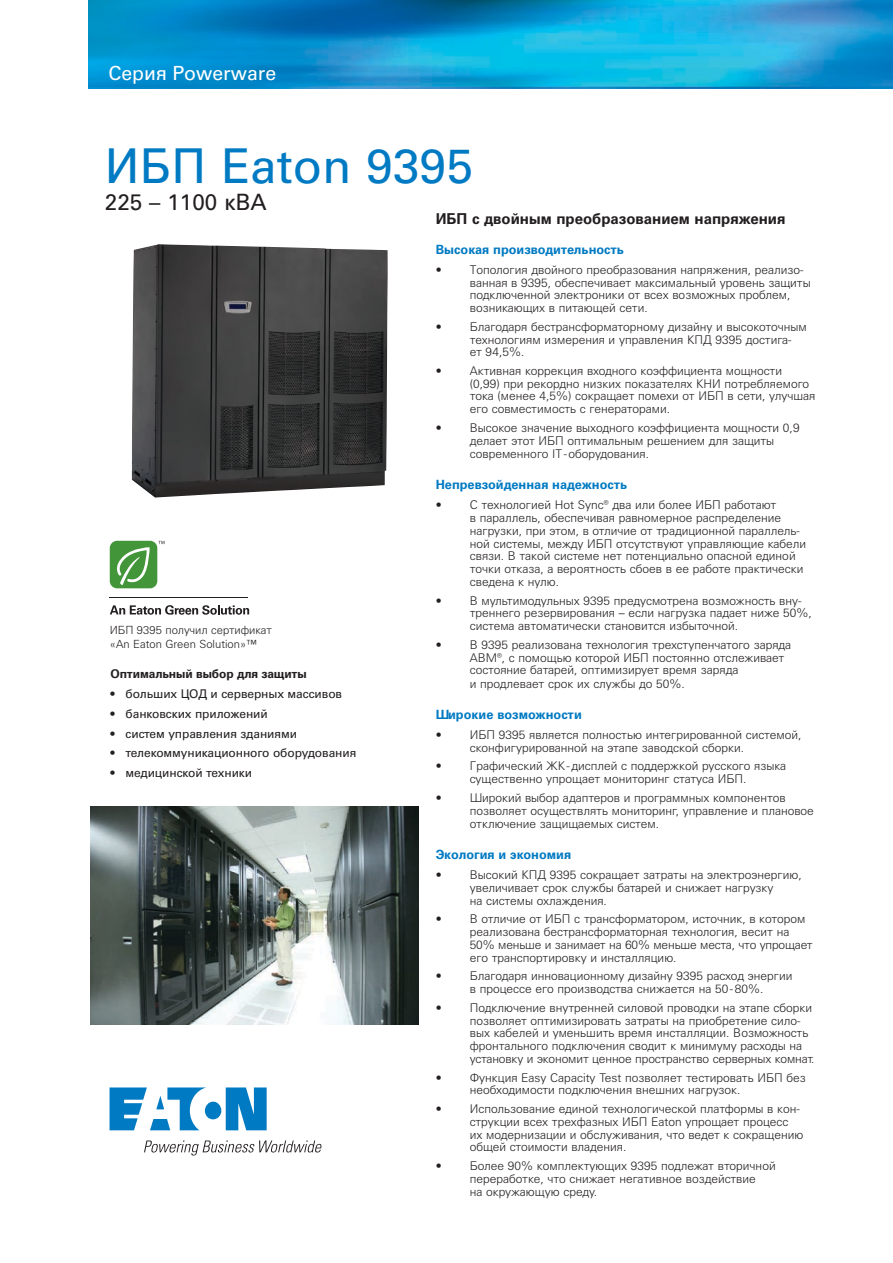
<style>
.page{position:relative;width:893px;height:1263px;background:#fff}
.page>*{position:absolute;margin:0;border:0;box-sizing:border-box;transform-origin:0 0}
.t1{font:48px "Univers Cyr";color:#007ac3}
.t2{font:22.5px "Univers Cyr";color:#231f20}
.t3{font:19.5px "Univers Cyr";color:#fff}
.t4{font:700 15px "Univers Cyr";color:#231f20}
.t5{font:700 12.75px "Univers Cyr";color:#007ac3}
.t6{font:300 12px/12.8px "Univers Cyr";color:#231f20}
.t7{font:12px "Univers Cyr";letter-spacing:-.01em;color:#231f20}
.t8{font:700 12px "Univers Cyr";letter-spacing:-.01em;color:#231f20}
.t9{font:300 11.25px/13.5px "Univers Cyr";color:#231f20}
</style>
<div class="page">
<svg style="left:110px;top:1087px;width:157px;height:43px"></svg>
<svg style="left:144px;top:1140px;width:178px;height:15px"></svg>
<img style="left:88px;top:0;width:805px;height:88px">
<img style="left:132px;top:244px;width:256px;height:253px">
<img style="left:91px;top:807px;width:327px;height:218px">
<svg style="left:110px;top:605px;width:139px;height:10px"></svg>
<hr style="left:110px;top:597px;width:138px;height:1px;background:#231f20">
<svg style="left:110px;top:541px;width:55px;height:47px"></svg>
<h3 class="t3" style="left:108px;top:62px;width:169px">Серия Powerware</h3>
<h1 class="t1" style="left:105px;top:138px;width:370px">ИБП Eaton 9395</h1>
<h2 class="t2" style="left:105px;top:189px;width:163px">225 – 1100 кВА</h2>
<p class="t9" style="left:110px;top:623px;width:164px">ИБП 9395 получил сертификат «An Eaton Green Solution»™</p>
<p class="t8" style="left:111px;top:667px;width:198px">Оптимальный выбор для защиты</p>
<p class="t7" style="left:111px;top:687px;width:233px">• больших ЦОД и серверных массивов</p>
<p class="t7" style="left:111px;top:707px;width:159px">• банковских приложений</p>
<p class="t7" style="left:111px;top:726px;width:188px">• систем управления зданиями</p>
<p class="t7" style="left:111px;top:746px;width:247px">• телекоммуникационного оборудования</p>
<p class="t7" style="left:111px;top:766px;width:143px">• медицинской техники</p>
<p class="t4" style="left:436px;top:210px;width:351px">ИБП с двойным преобразованием напряжения</p>
<p class="t5" style="left:436px;top:241px;width:190px">Высокая производительность</p>
<p class="t6" style="left:470px;top:263px;width:342px;text-indent:-34px">• Топология двойного преобразования напряжения, реализо&shy;ванная в 9395, обеспечивает максимальный уровень защиты подключенной электроники от всех возможных проблем, возникающих в питающей сети.</p>
<p class="t6" style="left:470px;top:320px;width:338px;text-indent:-34px">• Благодаря бестрансформаторному дизайну и высокоточным технологиям измерения и управления КПД 9395 достига&shy;ет 94,5%.</p>
<p class="t6" style="left:470px;top:364px;width:347px;text-indent:-34px">• Активная коррекция входного коэффициента мощности<br>(0,99) при рекордно низких показателях КНИ потребляемого тока (менее 4,5%) сокращает помехи от ИБП в сети, улучшая его совместимость с генераторами.</p>
<p class="t6" style="left:470px;top:421px;width:331px;text-indent:-34px">• Высокое значение выходного коэффициента мощности 0,9 делает этот ИБП оптимальным решением для защиты современного IT-оборудования.</p>
<p class="t5" style="left:436px;top:477px;width:193px">Непревзойденная надежность</p>
<p class="t6" style="left:470px;top:499px;width:338px;text-indent:-34px">• С технологией Hot Sync® два или более ИБП работают<br>в параллель, обеспечивая равномерное распределение нагрузки, при этом, в отличие от традиционной параллель&shy;ной системы, между ИБП отсутствуют управляющие кабели связи. В такой системе нет потенциально опасной единой точки отказа, а вероятность сбоев в ее работе практически сведена к нулю.</p>
<p class="t6" style="left:470px;top:594px;width:344px;text-indent:-34px">• В мультимодульных 9395 предусмотрена возможность вну&shy;треннего резервирования – если нагрузка падает ниже 50%, система автоматически становится избыточной.</p>
<p class="t6" style="left:470px;top:638px;width:323px;text-indent:-34px">• В 9395 реализована технология трехступенчатого заряда ABM®, с помощью которой ИБП постоянно отслеживает состояние батарей, оптимизирует время заряда<br>и продлевает срок их службы до 50%.</p>
<p class="t5" style="left:436px;top:706px;width:148px">Широкие возможности</p>
<p class="t6" style="left:470px;top:728px;width:333px;text-indent:-34px">• ИБП 9395 является полностью интегрированной системой, сконфигурированной на этапе заводской сборки.</p>
<p class="t6" style="left:436px;top:760px;width:352px;text-align:center">• Графический ЖК-дисплей с поддержкой русского языка существенно упрощает мониторинг статуса ИБП.</p>
<p class="t6" style="left:470px;top:791px;width:346px;text-indent:-34px">• Широкий выбор адаптеров и программных компонентов позволяет осуществлять мониторинг, управление и плановое отключение защищаемых систем.</p>
<p class="t5" style="left:436px;top:847px;width:137px">Экология и экономия</p>
<p class="t6" style="left:470px;top:868px;width:333px;text-indent:-34px">• Высокий КПД 9395 сокращает затраты на электроэнергию, увеличивает срок службы батарей и снижает нагрузку<br>на системы охлаждения.</p>
<p class="t6" style="left:470px;top:913px;width:344px;text-indent:-34px">• В отличие от ИБП с трансформатором, источник, в котором реализована бестрансформаторная технология, весит на 50% меньше и занимает на 60% меньше места, что упрощает его транспортировку и инсталляцию.</p>
<p class="t6" style="left:436px;top:970px;width:358px;text-align:center">• Благодаря инновационному дизайну 9395 расход энергии в процессе его производства снижается на 50-80%.</p>
<p class="t6" style="left:470px;top:1001px;width:346px;text-indent:-34px">• Подключение внутренней силовой проводки на этапе сборки позволяет оптимизировать затраты на приобретение сило&shy;вых кабелей и уменьшить время инсталляции. Возможность фронтального подключения сводит к минимуму расходы на установку и экономит ценное пространство серверных комнат.</p>
<p class="t6" style="left:470px;top:1071px;width:337px;text-indent:-34px">• Функция Easy Capacity Test позволяет тестировать ИБП без необходимости подключения внешних нагрузок.</p>
<p class="t6" style="left:470px;top:1102px;width:335px;text-indent:-34px">• Использование единой технологической платформы в кон&shy;струкции всех трехфазных ИБП Eaton упрощает процесс их модернизации и обслуживания, что ведет к сокращению общей стоимости владения.</p>
<p class="t6" style="left:470px;top:1159px;width:307px;text-indent:-34px">• Более 90% комплектующих 9395 подлежат вторичной переработке, что снижает негативное воздействие<br>на окружающую среду.</p>
</div>
